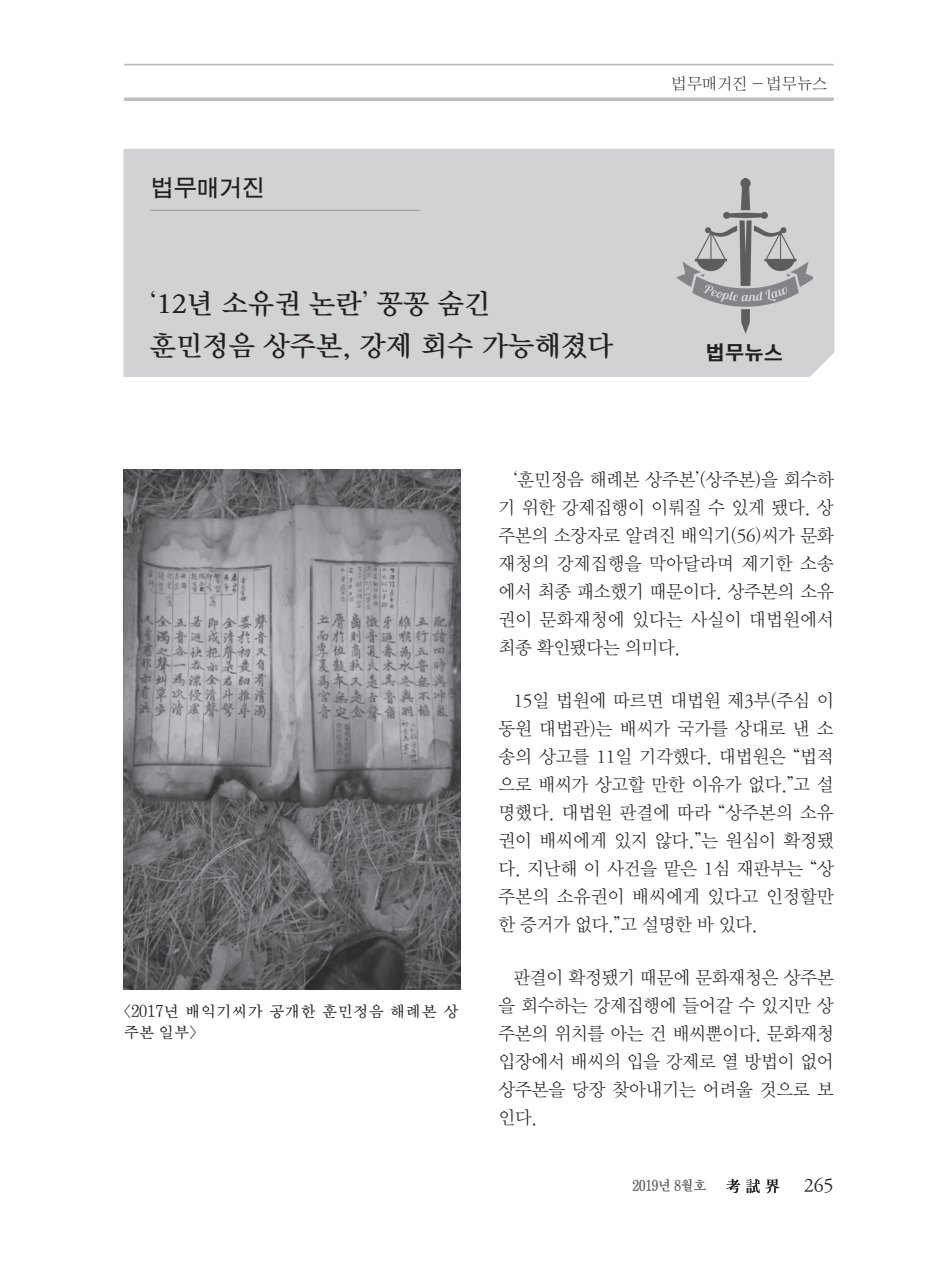
<style>
.page{position:relative;width:933px;height:1275px;background:#fff}
.page>*{position:absolute;margin:0;border:0;box-sizing:border-box;transform-origin:0 0}
.t1{font:28px/42px "DX Nmu Std 40";color:#231f20}
.t2{font:22.75px "D Xgo Std 40";color:#231f20}
.t3{font:19.25px "DX Frty Std B";color:#231f20}
.t4{font:19.25px "DX Nmu Std 30";color:#231f20}
.t5{font:18.38px/28px "DX Nmu Std 20";letter-spacing:-.01em;color:#231f20;text-align:justify}
.t6{font:15.75px/21px "D Xmu Std 20";letter-spacing:-.01em;color:#231f20}
.t7{font:15.75px "DX Shnm Std";letter-spacing:-.01em;color:#231f20}
.t8{font:14px "D Xmu Std 40";letter-spacing:-.05em;color:#5a5a5d;scale:.95 1}
.s1{font-family:"DX Nmu Std 20"}
</style>
<div class="page">
<svg style="left:124px;top:97px;width:709px;height:4px;background:#c4c4c7"></svg>
<hr style="left:124px;top:64px;width:709px;height:2px;background:#bcbdc0">
<svg style="left:726px;top:1179px;width:14px;height:14px"></svg>
<svg style="left:746px;top:1179px;width:33px;height:14px"></svg>
<img style="left:123px;top:470px;width:337px;height:519px">
<div style="left:123px;top:149px;width:711px;height:228px;background:#d1d2d4"></div>
<hr style="left:150px;top:210px;width:270px;height:1px;background:#939598">
<img style="left:676px;top:178px;width:136px;height:155px">
<p class="t2" style="left:151px;top:177px;width:115px">법무매거진</p>
<h1 class="t1" style="left:150px;top:283px;width:465px"><span class="s1">‘</span>12년 소유권 논란<span class="s1">’</span> 꽁꽁 숨긴<br>훈민정음 상주본, 강제 회수 가능해졌다</h1>
<p class="t7" style="left:672px;top:76px;width:157px">법무매거진 - 법무뉴스</p>
<p class="t3" style="left:706px;top:343px;width:78px">법무뉴스</p>
<p class="t6" style="left:123px;top:1001px;width:337px">〈2017년 배익기씨가 공개한 훈민정음 해례본 상 주본 일부〉</p>
<p class="t5" style="left:498px;top:466px;width:337px;text-indent:15px">‘훈민정음 해례본 상주본’(상주본)을 회수하 기 위한 강제집행이 이뤄질 수 있게 됐다. 상 주본의 소장자로 알려진 배익기(56)씨가 문화 재청의 강제집행을 막아달라며 제기한 소송 에서 최종 패소했기 때문이다. 상주본의 소유 권이 문화재청에 있다는 사실이 대법원에서 최종 확인됐다는 의미다.</p>
<p class="t5" style="left:498px;top:687px;width:337px;text-indent:15px">15일 법원에 따르면 대법원 제3부(주심 이 동원 대법관)는 배씨가 국가를 상대로 낸 소 송의 상고를 11일 기각했다. 대법원은 “법적 으로 배씨가 상고할 만한 이유가 없다.”고 설 명했다. 대법원 판결에 따라 “상주본의 소유 권이 배씨에게 있지 않다.”는 원심이 확정됐 다. 지난해 이 사건을 맡은 1심 재판부는 “상 주본의 소유권이 배씨에게 있다고 인정할만 한 증거가 없다.”고 설명한 바 있다.</p>
<p class="t5" style="left:498px;top:964px;width:337px;text-indent:15px">판결이 확정됐기 때문에 문화재청은 상주본 을 회수하는 강제집행에 들어갈 수 있지만 상 주본의 위치를 아는 건 배씨뿐이다. 문화재청 입장에서 배씨의 입을 강제로 열 방법이 없어 상주본을 당장 찾아내기는 어려울 것으로 보 인다.</p>
<p class="t8" style="left:632px;top:1179px;width:80px">2019년 8월호</p>
<p class="t4" style="left:804px;top:1176px;width:31px">265</p>
</div>
